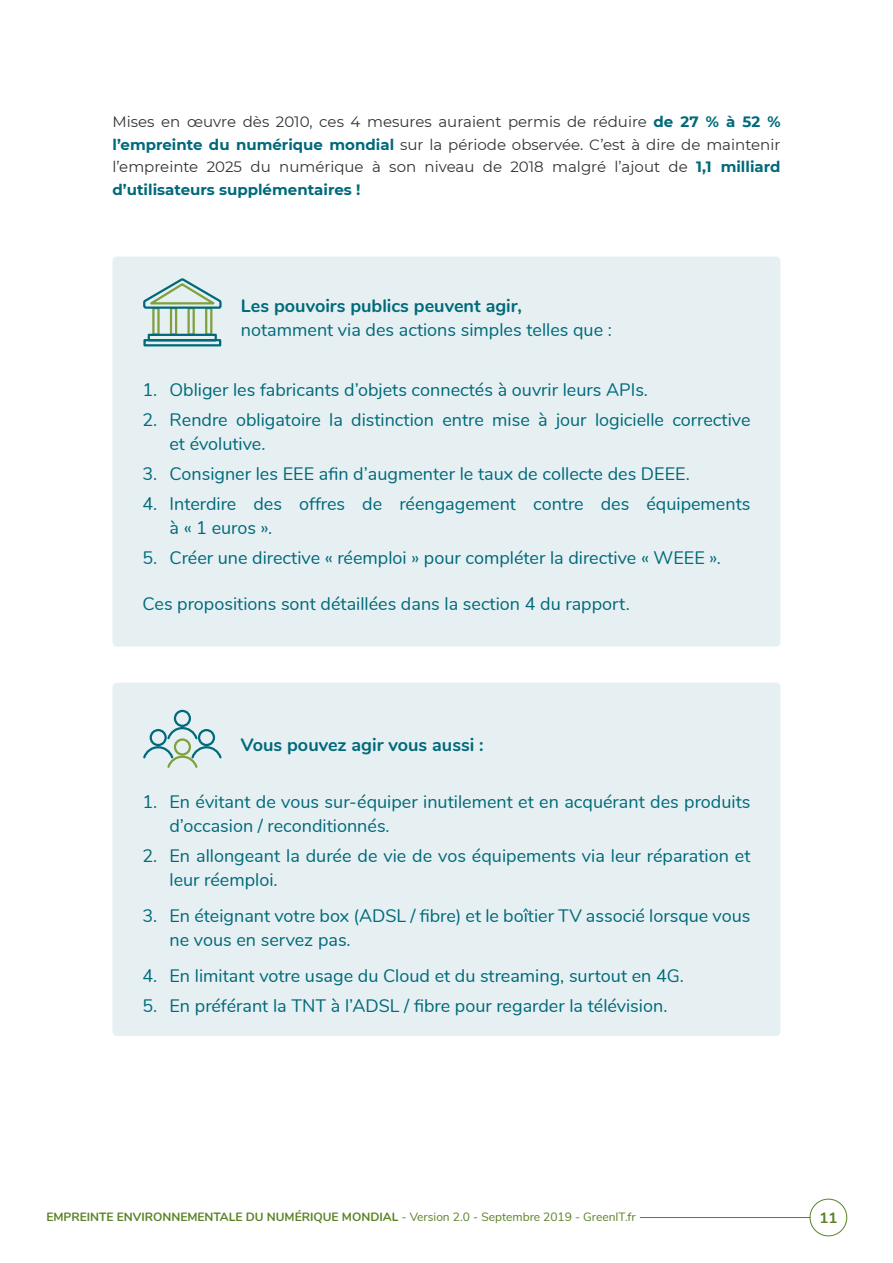
<style>
.page{position:relative;width:893px;height:1263px;background:#fff}
.page>*{position:absolute;margin:0;border:0;box-sizing:border-box;transform-origin:0 0}
.Titre_à_retenir_H2{font:18px/24px "Nunito";color:#00697a}
.A_RETENIR{font:18px "Nunito";color:#00697a}
.A_RETENIR-2{font:700 18px "Nunito";color:#00697a}
.TEXTES_COURANTS{font:15px/22.5px "Montserrat";color:#323232;text-align:justify}
.t1{font:700 15px "Nunito";color:#5b8226}
.t2{font:700 12px "Nunito";color:#5b8226}
.s1{font-weight:700;color:#00697a}
.s2{font-weight:700}
.s3{font-weight:400}
</style>
<div class="page">
<hr style="left:640px;top:1217px;width:170px;height:1px;background:#5b8226">
<div style="left:810px;top:1199px;width:37px;height:37px;border:1px solid #5b8226;border-radius:50%"></div>
<div style="left:112px;top:257px;width:668px;height:390px;background:#e6f0f2;border-radius:4px"></div>
<svg style="left:143px;top:278px;width:79px;height:69px"></svg>
<div style="left:112px;top:683px;width:668px;height:353px;background:#e6f0f2;border-radius:4px"></div>
<div style="left:174px;top:710px;width:17px;height:17px;border:2px solid #00697a;border-radius:50%"></div>
<svg style="left:143px;top:726px;width:79px;height:42px"></svg>
<p class="TEXTES_COURANTS" style="left:112px;top:110px;width:669px">Mises en œuvre dès 2010, ces 4 mesures auraient permis de réduire <span class="s1">de 27 % à 52 % l’empreinte du numérique mondial</span> sur la période observée. C’est à dire de maintenir l’empreinte 2025 du numérique à son niveau de 2018 malgré l’ajout de <span class="s1">1,1 milliard d’utilisateurs supplémentaires !</span></p>
<h2 class="Titre_à_retenir_H2" style="left:241px;top:292px;width:372px"><span class="s2">Les pouvoirs publics peuvent agir, </span>notamment via des actions simples telles que :</h2>
<p class="Titre_à_retenir_H2" style="left:142px;top:376px;width:507px">1. Obliger les fabricants d’objets connectés à ouvrir leurs APIs.</p>
<p class="Titre_à_retenir_H2" style="left:170px;top:406px;width:582px;text-indent:-27px">2. Rendre obligatoire la distinction entre mise à jour logicielle corrective et évolutive.</p>
<p class="Titre_à_retenir_H2" style="left:142px;top:460px;width:549px">3. Consigner les EEE afin d’augmenter le taux de collecte des DEEE.</p>
<p class="Titre_à_retenir_H2" style="left:170px;top:490px;width:582px;text-indent:-27px">4. Interdire des offres de réengagement contre des équipements à « 1 euros ».</p>
<p class="Titre_à_retenir_H2" style="left:142px;top:544px;width:580px">5. Créer une directive « réemploi » pour compléter la directive « WEEE ».</p>
<p class="A_RETENIR" style="left:142px;top:591px;width:489px">Ces propositions sont détaillées dans la section 4 du rapport.</p>
<p class="A_RETENIR-2" style="left:241px;top:731px;width:244px">Vous pouvez agir vous aussi :</p>
<p class="Titre_à_retenir_H2" style="left:170px;top:789px;width:582px;text-indent:-27px">1. En évitant de vous sur-équiper inutilement et en acquérant des produits d’occasion / reconditionnés.</p>
<p class="Titre_à_retenir_H2" style="left:170px;top:843px;width:582px;text-indent:-27px">2. En allongeant la durée de vie de vos équipements via leur réparation et leur réemploi.</p>
<p class="Titre_à_retenir_H2" style="left:170px;top:903px;width:582px;text-indent:-27px">3. En éteignant votre box (ADSL / fibre) et le boîtier TV associé lorsque vous ne vous en servez pas.</p>
<p class="Titre_à_retenir_H2" style="left:142px;top:963px;width:543px">4. En limitant votre usage du Cloud et du streaming, surtout en 4G.</p>
<p class="Titre_à_retenir_H2" style="left:142px;top:993px;width:526px">5. En préférant la TNT à l’ADSL / fibre pour regarder la télévision.</p>
<p class="t2" style="left:46px;top:1208px;width:591px">EMPREINTE ENVIRONNEMENTALE DU NUMÉRIQUE MONDIAL <span class="s3">- Version 2.0 - Septembre 2019 - GreenIT.fr</span></p>
<p class="t1" style="left:819px;top:1206px;width:19px">11</p>
</div>
